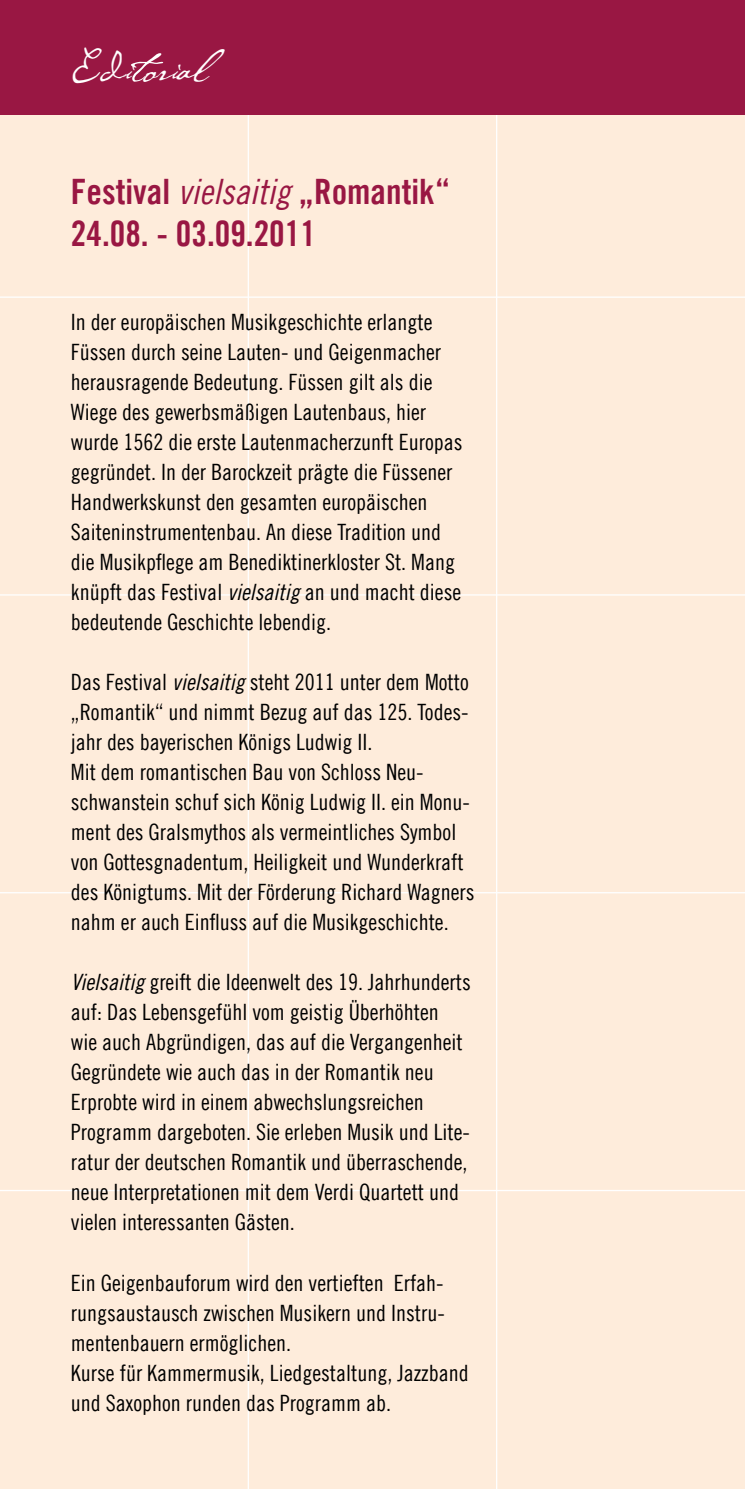
<style>
.page{position:relative;width:745px;height:1489px;background:#fff}
.page>*{position:absolute;margin:0;border:0;box-sizing:border-box;transform-origin:0 0}
.t1{font:45px "P22 Cezanne";color:#fff}
.t2{font:35px/42px "Trade Gothic LT Com Bd Cn 20";color:#991743}
.t3{font:22.5px/30px "Trade Gothic LT Com Cn 18";color:#000}
.s1{font-family:"Trade Gothic LT Com Cn 18 Obl"}
</style>
<div class="page">
<div style="left:0;top:0;width:744px;height:1488px;background:#feecdb"></div>
<hr style="left:247px;top:0;width:2px;height:1488px;background:#fff">
<hr style="left:0;top:296px;width:744px;height:2px;background:#fff">
<hr style="left:0;top:594px;width:744px;height:1px;background:#fff">
<hr style="left:0;top:892px;width:744px;height:1px;background:#fff">
<hr style="left:0;top:1189px;width:744px;height:2px;background:#fff">
<hr style="left:495px;top:0;width:2px;height:1488px;background:#fff">
<div style="left:0;top:0;width:744px;height:115px;background:#991743"></div>
<svg style="left:131px;top:53px;width:32px;height:29px"></svg>
<h1 class="t1" style="left:71px;top:37px;width:139px">E∂i orial</h1>
<h2 class="t2" style="left:71px;top:170px;width:380px">Festival <span class="s1">vielsaitig</span> „Romantik“<br>24.08. - 03.09.2011</h2>
<p class="t3" style="left:71px;top:307px;width:393px">In der europäischen Musikgeschichte erlangte Füssen durch seine Lauten- und Geigenmacher herausragende Bedeutung. Füssen gilt als die Wiege des gewerbsmäßigen Lautenbaus, hier wurde 1562 die erste Lautenmacherzunft Europas gegründet. In der Barockzeit prägte die Füssener Handwerkskunst den gesamten europäischen Saiteninstrumentenbau. An diese Tradition und die Musikpflege am Benediktinerkloster St. Mang knüpft das Festival <span class="s1">vielsaitig</span> an und macht diese bedeutende Geschichte lebendig.</p>
<p class="t3" style="left:71px;top:667px;width:405px">Das Festival <span class="s1">vielsaitig</span> steht 2011 unter dem Motto „Romantik“ und nimmt Bezug auf das 125. Todes&shy;jahr des bayerischen Königs Ludwig II.<br>Mit dem romantischen Bau von Schloss Neu&shy;schwanstein schuf sich König Ludwig II. ein Monu&shy;ment des Gralsmythos als vermeintliches Symbol von Gottesgnadentum, Heiligkeit und Wunderkraft des Königtums. Mit der Förderung Richard Wagners nahm er auch Einfluss auf die Musikgeschichte.</p>
<p class="t3" style="left:71px;top:967px;width:401px"><span class="s1">Vielsaitig</span> greift die Ideenwelt des 19. Jahrhunderts auf: Das Lebensgefühl vom geistig Überhöhten<br>wie auch Abgründigen, das auf die Vergangenheit Gegründete wie auch das in der Romantik neu Erprobte wird in einem abwechslungsreichen Programm dargeboten. Sie erleben Musik und Lite&shy;ratur der deutschen Romantik und überraschende, neue Interpretationen mit dem Verdi Quartett und vielen interessanten Gästen.</p>
<p class="t3" style="left:71px;top:1267px;width:399px">Ein Geigenbauforum wird den vertieften Erfah&shy;rungsaustausch zwischen Musikern und Instru&shy;mentenbauern ermöglichen.<br>Kurse für Kammermusik, Liedgestaltung, Jazzband und Saxophon runden das Programm ab.</p>
</div>
